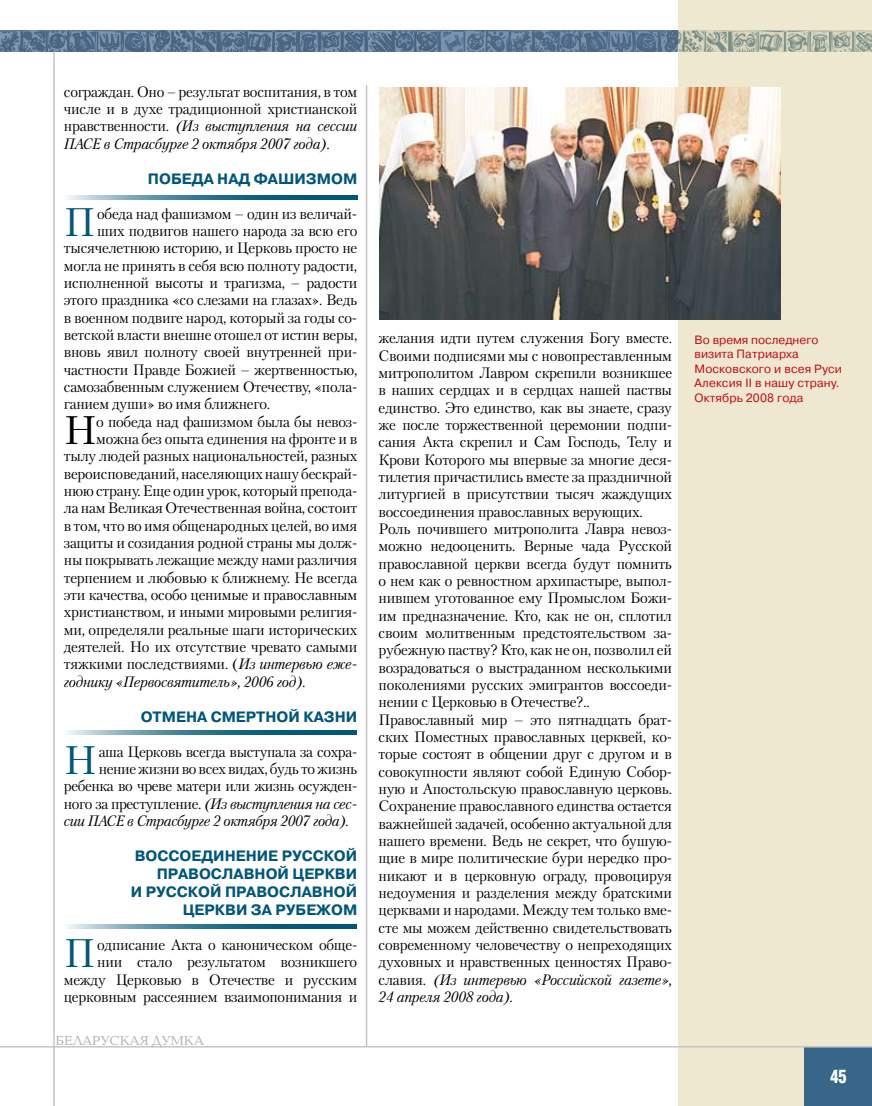
<style>
.page{position:relative;width:872px;height:1106px;background:#fff}
.page>*{position:absolute;margin:0;border:0;box-sizing:border-box;transform-origin:0 0}
.t1{font:39.75px "Petersburg C";color:#00567b}
.t2{font:39.75px "Petersburg C";color:#000}
.t3{font:700 18px "AG Letterica Cond L";color:#fff;scale:.9 1}
.t4{font:15px/17.2px "Petersburg C";letter-spacing:-.015em;color:#000;text-align:justify}
.t5{font:700 15px/18px "Pragmatica C";color:#00567b;text-align:right}
.t6{font:italic 15px "Petersburg C";letter-spacing:-.025em;color:#000}
.t7{font:13.5px "Baltica C";color:#aeafb2}
.t8{font:12px/14.4px "Pragmatica C";letter-spacing:.01em;color:#c10c13}
.s1{font-style:italic}
.s2{font-style:normal}
</style>
<div class="page">
<div style="left:678px;top:0;width:194px;height:1106px;background:#efe8d1"></div>
<hr style="left:53px;top:52px;width:2px;height:1054px;background:#c3c5c7">
<hr style="left:366px;top:85px;width:1px;height:961px;background:#c3c5c7">
<div style="left:804px;top:1047px;width:68px;height:59px;background:#386688"></div>
<svg style="left:0;top:31px;width:872px;height:21px"></svg>
<hr style="left:0;top:1046px;width:872px;height:1px;background:#c3c5c7">
<img style="left:379px;top:87px;width:401px;height:232px">
<svg style="left:68px;top:195px;width:289px;height:5px"></svg>
<svg style="left:68px;top:924px;width:289px;height:4px"></svg>
<svg style="left:68px;top:730px;width:289px;height:5px"></svg>
<p class="t4" style="left:64px;top:83px;width:295px">сограждан. Оно – результат воспитания, в том числе и в духе традиционной христианской нравственности. <span class="s1">(Из выступления на сессии ПАСЕ в Страсбурге 2 октября 2007 года).</span></p>
<p class="t5" style="left:148px;top:170px;width:81px">Победа над</p>
<p class="t5" style="left:254px;top:170px;width:103px">фашизмом</p>
<h1 class="t1" style="left:64px;top:198px;width:33px">П</h1>
<p class="t4" style="left:97px;top:205px;width:261px">обеда над фашизмом – один из величай-</p>
<p class="t4" style="left:97px;top:222px;width:262px">ших подвигов нашего народа за всю его</p>
<p class="t4" style="left:64px;top:239px;width:295px">тысячелетнюю историю, и Церковь просто не</p>
<p class="t4" style="left:64px;top:257px;width:295px">могла не принять в себя всю полноту радости,</p>
<p class="t4" style="left:64px;top:274px;width:295px">исполненной высоты и трагизма, – радости</p>
<p class="t4" style="left:64px;top:291px;width:295px">этого праздника «со слезами на глазах». Ведь</p>
<p class="t4" style="left:64px;top:309px;width:295px">в военном подвиге народ, который за годы со-</p>
<p class="t4" style="left:64px;top:326px;width:295px">ветской власти внешне отошел от истин веры,</p>
<p class="t4" style="left:64px;top:343px;width:295px">вновь явил полноту своей внутренней при-</p>
<p class="t4" style="left:64px;top:361px;width:295px">частности Правде Божией – жертвенностью,</p>
<p class="t4" style="left:64px;top:378px;width:295px">самозабвенным служением Отечеству, «пола-</p>
<p class="t4" style="left:64px;top:395px;width:208px">ганием души» во имя ближнего.</p>
<h1 class="t2" style="left:64px;top:406px;width:34px">Н</h1>
<p class="t4" style="left:96px;top:412px;width:263px">о победа над фашизмом была бы невоз-</p>
<p class="t4" style="left:96px;top:430px;width:263px">можна без опыта единения на фронте и в</p>
<p class="t4" style="left:64px;top:447px;width:295px">тылу людей разных национальностей, разных</p>
<p class="t4" style="left:64px;top:464px;width:295px">вероисповеданий, населяющих нашу бескрай-</p>
<p class="t4" style="left:64px;top:482px;width:295px">нюю страну. Еще один урок, который препода-</p>
<p class="t4" style="left:64px;top:499px;width:295px">ла нам Великая Отечественная война, состоит</p>
<p class="t4" style="left:64px;top:516px;width:295px">в том, что во имя общенародных целей, во имя</p>
<p class="t4" style="left:64px;top:534px;width:295px">защиты и созидания родной страны мы долж-</p>
<p class="t4" style="left:64px;top:551px;width:295px">ны покрывать лежащие между нами различия</p>
<p class="t4" style="left:64px;top:568px;width:295px">терпением и любовью к ближнему. Не всегда</p>
<p class="t4" style="left:64px;top:586px;width:295px">эти качества, особо ценимые и православным</p>
<p class="t4" style="left:64px;top:603px;width:295px">христианством, и иными мировыми религия-</p>
<p class="t4" style="left:64px;top:620px;width:295px">ми, определяли реальные шаги исторических</p>
<p class="t4" style="left:64px;top:638px;width:295px">деятелей. Но их отсутствие чревато самыми</p>
<p class="t4" style="left:64px;top:655px;width:295px">тяжкими последствиями. (<span class="s1">Из интервью еже-</span></p>
<p class="t6" style="left:64px;top:672px;width:243px">годнику «Первосвятитель», 2006 год).</p>
<p class="t5" style="left:141px;top:708px;width:174px">Отмена см ертной казн</p>
<p class="t5" style="left:346px;top:708px;width:13px">и</p>
<h1 class="t1" style="left:64px;top:736px;width:34px">Н</h1>
<p class="t4" style="left:99px;top:742px;width:260px">аша Церковь всегда выступала за сохра-</p>
<p class="t4" style="left:99px;top:760px;width:260px">нение жизни во всех видах, будь то жизнь</p>
<p class="t4" style="left:64px;top:777px;width:295px">ребенка во чреве матери или жизнь осужден-</p>
<p class="t6" style="left:64px;top:794px;width:295px"><span class="s2">ного за преступление.</span> (Из выступления на сес-</p>
<p class="t6" style="left:64px;top:812px;width:286px">сии ПАСЕ в Страсбурге 2 октября 2007 года).</p>
<p class="t5" style="left:135px;top:847px;width:179px">Воссоединение Русск</p>
<p class="t5" style="left:334px;top:847px;width:25px">ой</p>
<p class="t5" style="left:157px;top:865px;width:202px">Православной Церкви</p>
<p class="t5" style="left:131px;top:883px;width:47px">и Русск</p>
<p class="t5" style="left:183px;top:883px;width:176px">ой Православной<br>Церкви за рубежом</p>
<p class="t4" style="left:64px;top:936px;width:295px;text-align:right">одписание Акта о каноническом обще-<br>нии стало результатом возникшего между Церковью в Отечестве и русским церковным рассеянием взаимопонимания и</p>
<h1 class="t1" style="left:64px;top:929px;width:33px">П</h1>
<p class="t7" style="left:56px;top:1033px;width:150px">БЕЛАРУСКАЯ ДУМКА</p>
<p class="t4" style="left:378px;top:329px;width:295px;text-align:left">желания идти путем служения Богу вместе.<br>Своими подписями мы с новопреставленным митрополитом Лавром скрепили возникшее в наших сердцах и в сердцах нашей паствы единство. Это единство, как вы знаете, сразу же после торжественной церемонии подпи&shy;сания Акта скрепил и Сам Господь, Телу и Крови Которого мы впервые за многие деся&shy;тилетия причастились вместе за праздничной литургией в присутствии тысяч жаждущих воссоединения православных верующих.<br>Роль почившего митрополита Лавра невоз&shy;можно недооценить. Верные чада Русской православной церкви всегда будут помнить о нем как о ревностном архипастыре, выпол&shy;нившем уготованное ему Промыслом Божи&shy;им предназначение. Кто, как не он, сплотил своим молитвенным предстоятельством за&shy;рубежную паству? Кто, как не он, позволил ей возрадоваться о выстраданном несколькими поколениями русских эмигрантов воссоеди&shy;нении с Церковью в Отечестве?..<br>Православный мир – это пятнадцать брат&shy;ских Поместных православных церквей, ко&shy;торые состоят в общении друг с другом и в совокупности являют собой Единую Собор&shy;ную и Апостольскую православную церковь.<br>Сохранение православного единства остается важнейшей задачей, особенно актуальной для нашего времени. Ведь не секрет, что бушую&shy;щие в мире политические бури нередко про&shy;никают и в церковную ограду, провоцируя недоумения и разделения между братскими церквами и народами. Между тем только вме&shy;сте мы можем действенно свидетельствовать современному человечеству о непреходящих духовных и нравственных ценностях Право&shy;славия. <span class="s1">(Из интервью «Российской газете», 24 апреля 2008 года).</span></p>
<p class="t8" style="left:694px;top:333px;width:149px">Во время последнего визита Патриарха<br>Московского и всея Руси<br>Алексия II в нашу страну.<br>Октябрь 2008 года</p>
<p class="t3" style="left:830px;top:1065px;width:20px">45</p>
</div>
